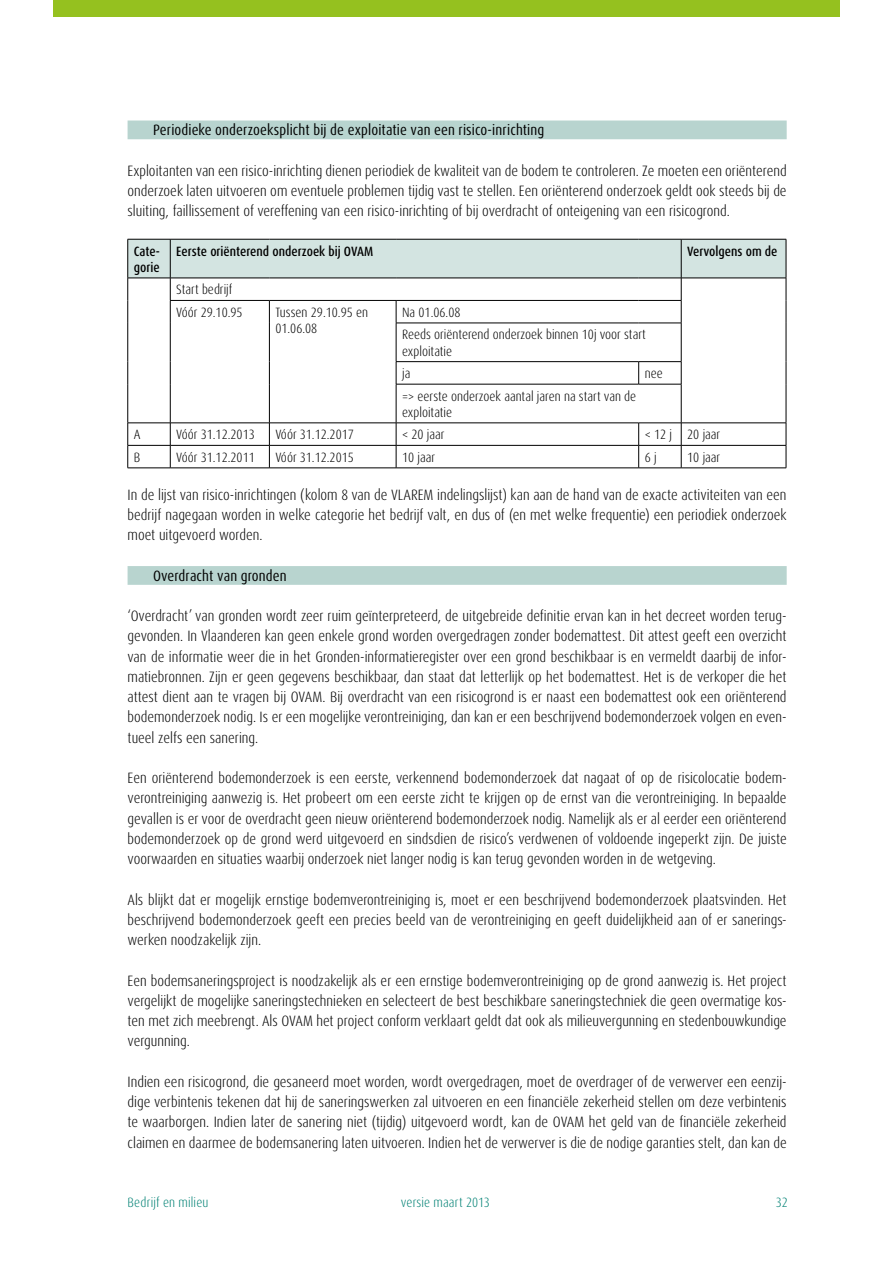
<style>
.page{position:relative;width:893px;height:1263px;background:#fff}
.page>*{position:absolute;margin:0;border:0;box-sizing:border-box;transform-origin:0 0}
.t1{font:300 15px/20.2px "Dax Condensed";color:#000;text-align:justify}
.Titel_IV{font:15px "Dax Condensed";letter-spacing:.01em;color:#000}
.Tabel{font:300 13.5px/16.2px "Dax Condensed";color:#000}
.Tabel-2{font:500 13.5px/16.2px "Dax Condensed";color:#000}
.t2{font:300 13.5px "Dax Condensed";letter-spacing:.01em;color:#008174}
</style>
<div class="page">
<div style="left:128px;top:121px;width:659px;height:18px;background:#b8d4cf"></div>
<div style="left:128px;top:566px;width:659px;height:19px;background:#b8d4cf"></div>
<hr style="left:127px;top:323px;width:1px;height:39px;background:#000">
<svg style="left:127px;top:362px;width:1px;height:22px"></svg>
<hr style="left:127px;top:384px;width:1px;height:39px;background:#000">
<hr style="left:786px;top:323px;width:1px;height:39px;background:#000">
<svg style="left:786px;top:362px;width:1px;height:22px"></svg>
<hr style="left:786px;top:384px;width:1px;height:39px;background:#000">
<hr style="left:170px;top:323px;width:1px;height:39px;background:#000">
<hr style="left:269px;top:323px;width:1px;height:39px;background:#000">
<svg style="left:170px;top:362px;width:1px;height:22px"></svg>
<svg style="left:269px;top:362px;width:1px;height:22px"></svg>
<hr style="left:170px;top:384px;width:1px;height:39px;background:#000">
<hr style="left:269px;top:384px;width:1px;height:39px;background:#000">
<svg style="left:127px;top:239px;width:660px;height:84px"></svg>
<hr style="left:396px;top:323px;width:243px;height:1px;background:#000">
<hr style="left:396px;top:323px;width:1px;height:38px;background:#000">
<hr style="left:639px;top:323px;width:42px;height:1px;background:#000">
<hr style="left:681px;top:323px;width:1px;height:38px;background:#000">
<hr style="left:396px;top:361px;width:243px;height:1px;background:#000">
<svg style="left:396px;top:362px;width:1px;height:22px"></svg>
<hr style="left:639px;top:361px;width:42px;height:1px;background:#000">
<svg style="left:638px;top:362px;width:1px;height:22px"></svg>
<svg style="left:681px;top:362px;width:1px;height:22px"></svg>
<hr style="left:396px;top:384px;width:243px;height:1px;background:#000">
<hr style="left:396px;top:384px;width:1px;height:39px;background:#000">
<hr style="left:639px;top:384px;width:42px;height:1px;background:#000">
<hr style="left:681px;top:384px;width:1px;height:39px;background:#000">
<hr style="left:128px;top:423px;width:42px;height:1px;background:#000">
<hr style="left:170px;top:423px;width:99px;height:1px;background:#000">
<hr style="left:269px;top:423px;width:127px;height:1px;background:#000">
<hr style="left:396px;top:423px;width:243px;height:1px;background:#000">
<hr style="left:639px;top:423px;width:42px;height:1px;background:#000">
<hr style="left:681px;top:423px;width:105px;height:1px;background:#000">
<hr style="left:128px;top:445px;width:42px;height:1px;background:#000">
<svg style="left:127px;top:423px;width:1px;height:45px"></svg>
<hr style="left:170px;top:445px;width:99px;height:1px;background:#000">
<svg style="left:170px;top:423px;width:1px;height:45px"></svg>
<hr style="left:269px;top:445px;width:127px;height:1px;background:#000">
<svg style="left:269px;top:423px;width:1px;height:45px"></svg>
<hr style="left:396px;top:445px;width:243px;height:1px;background:#000">
<svg style="left:396px;top:423px;width:1px;height:45px"></svg>
<hr style="left:639px;top:445px;width:42px;height:1px;background:#000">
<svg style="left:638px;top:423px;width:1px;height:45px"></svg>
<hr style="left:681px;top:445px;width:105px;height:1px;background:#000">
<svg style="left:681px;top:423px;width:1px;height:45px"></svg>
<svg style="left:786px;top:423px;width:1px;height:45px"></svg>
<hr style="left:128px;top:468px;width:42px;height:1px;background:#000">
<hr style="left:170px;top:468px;width:99px;height:1px;background:#000">
<hr style="left:269px;top:468px;width:127px;height:1px;background:#000">
<hr style="left:396px;top:468px;width:243px;height:1px;background:#000">
<hr style="left:639px;top:468px;width:42px;height:1px;background:#000">
<hr style="left:681px;top:468px;width:105px;height:1px;background:#000">
<div style="left:53px;top:0;width:786px;height:17px;background:#95c11f"></div>
<h5 class="Titel_IV" style="left:153px;top:120px;width:393px">Periodieke onderzoeksplicht bij de exploitatie van een risico-inrichting</h5>
<p class="t1" style="left:128px;top:160px;width:661px">Exploitanten van een risico-inrichting dienen periodiek de kwaliteit van de bodem te controleren. Ze moeten een oriënterend onderzoek laten uitvoeren om eventuele problemen tijdig vast te stellen. Een oriënterend onderzoek geldt ook steeds bij de sluiting, faillissement of vereffening van een risico-inrichting of bij overdracht of onteigening van een risicogrond.</p>
<p class="Tabel-2" style="left:134px;top:243px;width:28px">Cate&shy;gorie</p>
<p class="Tabel-2" style="left:176px;top:243px;width:198px">Eerste oriënterend onderzoek bij OVAM</p>
<p class="Tabel-2" style="left:687px;top:243px;width:92px">Vervolgens om de</p>
<p class="Tabel" style="left:176px;top:282px;width:58px">Start bedrijf</p>
<p class="Tabel" style="left:176px;top:304px;width:68px">Vóór 29.10.95</p>
<p class="Tabel" style="left:275px;top:304px;width:94px">Tussen 29.10.95 en<br>01.06.08</p>
<p class="Tabel" style="left:402px;top:304px;width:60px">Na 01.06.08</p>
<p class="Tabel" style="left:402px;top:327px;width:245px">Reeds oriënterend onderzoek binnen 10j voor start exploitatie</p>
<p class="Tabel" style="left:402px;top:365px;width:10px">ja</p>
<p class="Tabel" style="left:645px;top:365px;width:20px">nee</p>
<p class="Tabel" style="left:402px;top:388px;width:236px">=&gt; eerste onderzoek aantal jaren na start van de exploitatie</p>
<p class="Tabel" style="left:134px;top:426px;width:8px">A</p>
<p class="Tabel" style="left:176px;top:426px;width:80px">Vóór 31.12.2013</p>
<p class="Tabel" style="left:275px;top:426px;width:80px">Vóór 31.12.2017</p>
<p class="Tabel" style="left:402px;top:426px;width:44px">&lt; 20 jaar</p>
<p class="Tabel" style="left:645px;top:426px;width:29px">&lt; 12 j</p>
<p class="Tabel" style="left:687px;top:426px;width:35px">20 jaar</p>
<p class="Tabel" style="left:134px;top:449px;width:8px">B</p>
<p class="Tabel" style="left:176px;top:449px;width:80px">Vóór 31.12.2011</p>
<p class="Tabel" style="left:275px;top:449px;width:80px">Vóór 31.12.2015</p>
<p class="Tabel" style="left:402px;top:449px;width:35px">10 jaar</p>
<p class="Tabel" style="left:645px;top:449px;width:13px">6 j</p>
<p class="Tabel" style="left:687px;top:449px;width:35px">10 jaar</p>
<p class="t1" style="left:128px;top:484px;width:660px">In de lijst van risico-inrichtingen (kolom 8 van de VLAREM indelingslijst) kan aan de hand van de exacte activiteiten van een bedrijf nagegaan worden in welke categorie het bedrijf valt, en dus of (en met welke frequentie) een periodiek onderzoek moet uitgevoerd worden.</p>
<h5 class="Titel_IV" style="left:153px;top:566px;width:135px">Overdracht van gronden</h5>
<p class="t1" style="left:128px;top:606px;width:661px">‘Overdracht’ van gronden wordt zeer ruim geïnterpreteerd, de uitgebreide definitie ervan kan in het decreet worden terug&shy;gevonden. In Vlaanderen kan geen enkele grond worden overgedragen zonder bodemattest. Dit attest geeft een overzicht van de informatie weer die in het Gronden-informatieregister over een grond beschikbaar is en vermeldt daarbij de infor&shy;matiebronnen. Zijn er geen gegevens beschikbaar, dan staat dat letterlijk op het bodemattest. Het is de verkoper die het attest dient aan te vragen bij OVAM. Bij overdracht van een risicogrond is er naast een bodemattest ook een oriënterend bodemonderzoek nodig. Is er een mogelijke verontreiniging, dan kan er een beschrijvend bodemonderzoek volgen en even&shy;tueel zelfs een sanering.</p>
<p class="t1" style="left:128px;top:768px;width:661px">Een oriënterend bodemonderzoek is een eerste, verkennend bodemonderzoek dat nagaat of op de risicolocatie bodem&shy;verontreiniging aanwezig is. Het probeert om een eerste zicht te krijgen op de ernst van die verontreiniging. In bepaalde gevallen is er voor de overdracht geen nieuw oriënterend bodemonderzoek nodig. Namelijk als er al eerder een oriënterend bodemonderzoek op de grond werd uitgevoerd en sindsdien de risico’s verdwenen of voldoende ingeperkt zijn. De juiste voorwaarden en situaties waarbij onderzoek niet langer nodig is kan terug gevonden worden in de wetgeving.</p>
<p class="t1" style="left:128px;top:889px;width:661px">Als blijkt dat er mogelijk ernstige bodemverontreiniging is, moet er een beschrijvend bodemonderzoek plaatsvinden. Het beschrijvend bodemonderzoek geeft een precies beeld van de verontreiniging en geeft duidelijkheid aan of er sanerings&shy;werken noodzakelijk zijn.</p>
<p class="t1" style="left:128px;top:970px;width:661px">Een bodemsaneringsproject is noodzakelijk als er een ernstige bodemverontreiniging op de grond aanwezig is. Het project vergelijkt de mogelijke saneringstechnieken en selecteert de best beschikbare saneringstechniek die geen overmatige kos&shy;ten met zich meebrengt. Als OVAM het project conform verklaart geldt dat ook als milieuvergunning en stedenbouwkundige vergunning.</p>
<p class="t1" style="left:128px;top:1071px;width:661px">Indien een risicogrond, die gesaneerd moet worden, wordt overgedragen, moet de overdrager of de verwerver een eenzij&shy;dige verbintenis tekenen dat hij de saneringswerken zal uitvoeren en een financiële zekerheid stellen om deze verbintenis te waarborgen. Indien later de sanering niet (tijdig) uitgevoerd wordt, kan de OVAM het geld van de financiële zekerheid claimen en daarmee de bodemsanering laten uitvoeren. Indien het de verwerver is die de nodige garanties stelt, dan kan de</p>
<p class="t2" style="left:128px;top:1193px;width:82px">Bedrijf en milieu</p>
<p class="t2" style="left:401px;top:1193px;width:90px">versie maart 2013</p>
<p class="t2" style="left:776px;top:1193px;width:13px">32</p>
</div>
